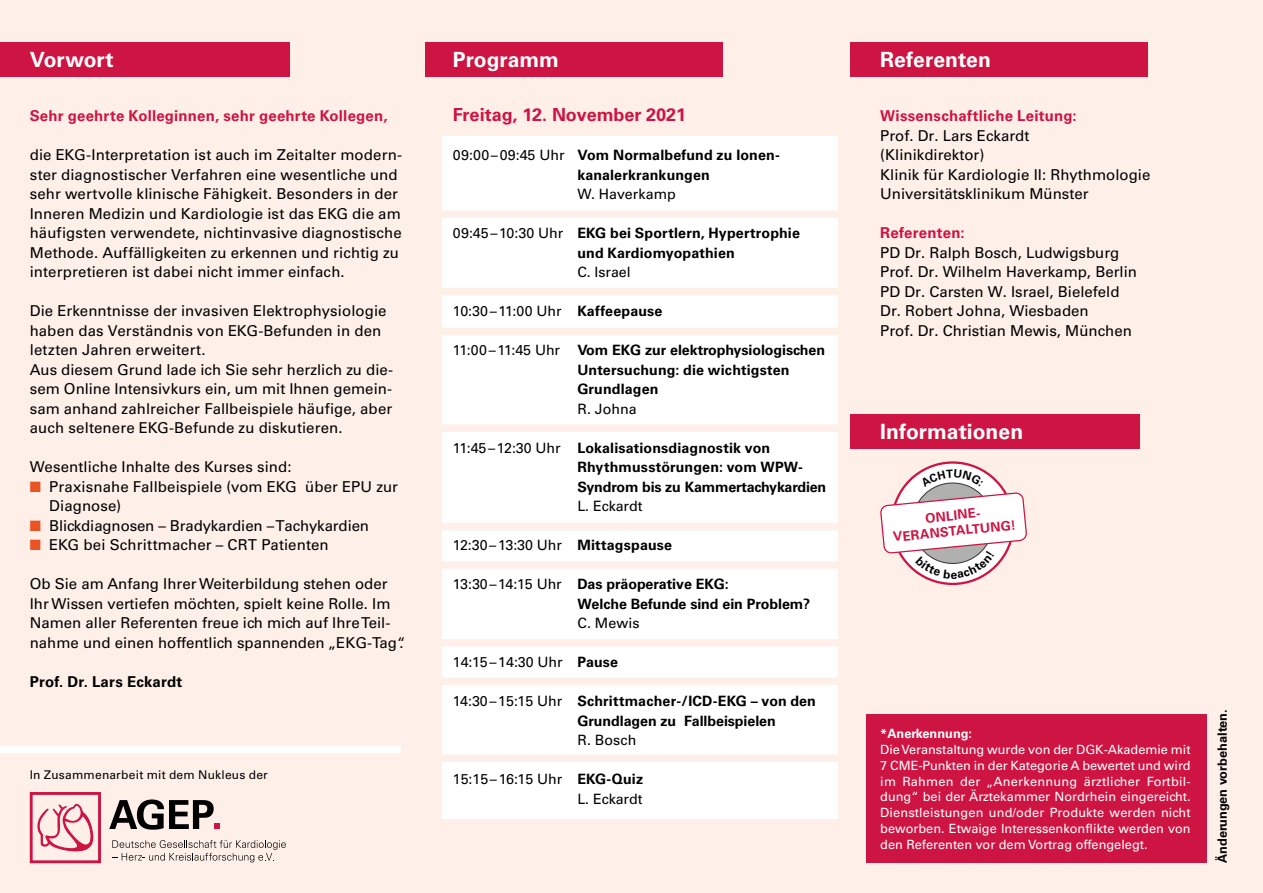
<style>
.page{position:relative;width:1263px;height:893px;background:#fef0e9}
.page>*{position:absolute;margin:0;border:0;box-sizing:border-box;transform-origin:0 0}
.t1{font:700 21px "Univers LT Std";color:#fff}
.t2{font:700 18px "Univers LT Std";letter-spacing:-.005em;color:#ce1442}
.t3{font:15px/19.5px "Univers LT Std";color:#000}
.t4{font:700 15px "Univers LT Std";letter-spacing:.015em;color:#ce1442}
.t5{font:700 15px "Univers LT Std";letter-spacing:.015em;color:#000}
.t6{font:700 14.25px/19.5px "Univers LT Std";letter-spacing:.005em;color:#000}
.t7{font:14.25px/19.5px "Univers LT Std";letter-spacing:-.005em;color:#000;text-align:right}
.t8{font:700 13.05px/15.8px "Univers LT Std";color:#ce1442;text-align:center}
.t9{font:12.75px/15.8px "Univers LT Std";color:#fff;text-align:justify}
.t10{font:700 12.75px "Univers LT Std";color:#000}
.t11{font:700 12.75px "Univers LT Std";color:#fff}
.t12{font:12px "Univers LT Std";letter-spacing:.015em;color:#000}
.s1{color:#ea5425}
.s2{font-weight:400}
.s3{font-weight:700}
</style>
<div class="page">
<div style="left:442px;top:136px;width:396px;height:683px;background:#fff"></div>
<div style="left:0;top:43px;width:289px;height:34px;background:#ce1442"></div>
<div style="left:425px;top:43px;width:298px;height:34px;background:#ce1442"></div>
<div style="left:425px;top:210px;width:425px;height:8px;background:#fef0e9"></div>
<div style="left:425px;top:288px;width:425px;height:7px;background:#fef0e9"></div>
<div style="left:425px;top:328px;width:425px;height:7px;background:#fef0e9"></div>
<div style="left:425px;top:424px;width:425px;height:8px;background:#fef0e9"></div>
<div style="left:425px;top:523px;width:425px;height:7px;background:#fef0e9"></div>
<div style="left:425px;top:561px;width:425px;height:8px;background:#fef0e9"></div>
<div style="left:425px;top:755px;width:425px;height:7px;background:#fef0e9"></div>
<div style="left:425px;top:678px;width:425px;height:7px;background:#fef0e9"></div>
<div style="left:425px;top:639px;width:425px;height:8px;background:#fef0e9"></div>
<div style="left:850px;top:415px;width:290px;height:34px;background:#ce1442"></div>
<div style="left:850px;top:43px;width:298px;height:34px;background:#ce1442"></div>
<div style="left:0;top:746px;width:401px;height:7px;background:#fff"></div>
<svg style="left:112px;top:840px;width:174px;height:22px"></svg>
<svg style="left:109px;top:799px;width:111px;height:31px"></svg>
<svg style="left:37px;top:804px;width:57px;height:48px"></svg>
<div style="left:30px;top:792px;width:71px;height:71px;border:3px solid #ce1442"></div>
<div style="left:866px;top:715px;width:340px;height:148px;background:#ce1442"></div>
<svg style="left:892px;top:462px;width:121px;height:122px"></svg>
<svg style="left:912px;top:483px;width:81px;height:80px"></svg>
<svg style="left:920px;top:469px;width:63px;height:18px"></svg>
<svg style="left:880px;top:493px;width:147px;height:86px"></svg>
<h1 class="t1" style="left:30px;top:47px;width:85px">Vorwort</h1>
<h1 class="t1" style="left:453px;top:47px;width:108px">Programm</h1>
<p class="t4" style="left:30px;top:107px;width:359px">Sehr geehrte Kolleginnen, sehr geehrte Kollegen,</p>
<p class="t3" style="left:30px;top:145px;width:374px">die EKG-Interpretation ist auch im Zeitalter modern&shy;ster diagnostischer Verfahren eine wesentliche und sehr wertvolle klinische Fähigkeit. Besonders in der Inneren Medizin und Kardiologie ist das EKG die am häufigsten verwendete, nichtinvasive diagnostische Methode. Auffälligkeiten zu erkennen und richtig zu interpretieren ist dabei nicht immer einfach.</p>
<p class="t3" style="left:30px;top:301px;width:365px">Die Erkenntnisse der invasiven Elektrophysiologie haben das Verständnis von EKG-Befunden in den letzten Jahren erweitert.<br>Aus diesem Grund lade ich Sie sehr herzlich zu die&shy;sem Online Intensivkurs ein, um mit Ihnen gemein&shy;sam anhand zahlreicher Fallbeispiele häufige, aber auch seltenere EKG-Befunde zu diskutieren.</p>
<p class="t3" style="left:30px;top:457px;width:263px">Wesentliche Inhalte des Kurses sind:</p>
<p class="t3" style="left:49px;top:477px;width:350px;text-indent:-19px"><span class="s1">■</span> Praxisnahe Fallbeispiele (vom EKG über EPU zur<br>Diagnose)</p>
<p class="t3" style="left:30px;top:516px;width:341px"><span class="s1">■</span> Blickdiagnosen – Bradykardien – Tachykardien</p>
<p class="t3" style="left:30px;top:535px;width:300px"><span class="s1">■</span> EKG bei Schrittmacher – CRT Patienten</p>
<p class="t3" style="left:30px;top:574px;width:377px">Ob Sie am Anfang Ihrer Weiterbildung stehen oder Ihr Wissen vertiefen möchten, spielt keine Rolle. Im Namen aller Referenten freue ich mich auf Ihre Teil&shy;nahme und einen hoffentlich spannenden „EKG-Tag“.</p>
<p class="t5" style="left:30px;top:673px;width:154px">Prof. Dr. Lars Eckardt</p>
<p class="t12" style="left:30px;top:768px;width:240px">In Zusammenarbeit mit dem Nukleus der</p>
<p class="t2" style="left:453px;top:105px;width:235px">Freitag, 12. November 2021</p>
<p class="t6" style="left:577px;top:146px;width:203px;text-indent:-125px"><span class="s2">09:00–09:45 Uhr</span> Vom Normalbefund zu Ionen&shy;kanalerkrankungen</p>
<p class="t7" style="left:577px;top:185px;width:100px">W. Haverkamp</p>
<p class="t6" style="left:577px;top:224px;width:224px;text-indent:-125px"><span class="s2">09:45–10:30 Uhr</span> EKG bei Sportlern, Hypertrophie und Kardiomyopathien</p>
<p class="t7" style="left:577px;top:263px;width:55px">C. Israel</p>
<p class="t7" style="left:453px;top:302px;width:211px">10:30–11:00 Uhr <span class="s3">Kaffeepause</span></p>
<p class="t6" style="left:577px;top:341px;width:249px;text-indent:-125px"><span class="s2">11:00–11:45 Uhr</span> Vom EKG zur elektrophysiologischen<br>Untersuchung: die wichtigsten<br>Grundlagen</p>
<p class="t7" style="left:577px;top:399px;width:61px">R. Johna</p>
<p class="t6" style="left:577px;top:438px;width:250px;text-indent:-125px"><span class="s2">11:45–12:30 Uhr</span> Lokalisationsdiagnostik von<br>Rhythmusstörungen: vom WPW-<br>Syndrom bis zu Kammertachykardien</p>
<p class="t7" style="left:577px;top:497px;width:67px">L. Eckardt</p>
<p class="t7" style="left:453px;top:536px;width:221px">12:30–13:30 Uhr <span class="s3">Mittagspause</span></p>
<p class="t6" style="left:577px;top:575px;width:234px;text-indent:-125px"><span class="s2">13:30–14:15 Uhr</span> Das präoperative EKG:<br>Welche Befunde sind ein Problem?</p>
<p class="t7" style="left:577px;top:614px;width:64px">C. Mewis</p>
<p class="t7" style="left:453px;top:653px;width:167px">14:15–14:30 Uhr <span class="s3">Pause</span></p>
<p class="t6" style="left:577px;top:692px;width:240px;text-indent:-125px"><span class="s2">14:30–15:15 Uhr</span> Schrittmacher-/ICD-EKG – von den<br>Grundlagen zu Fallbeispielen</p>
<p class="t7" style="left:577px;top:731px;width:61px">R. Bosch</p>
<p class="t7" style="left:453px;top:770px;width:192px">15:15–16:15 Uhr <span class="s3">EKG-Quiz<br></span>L. Eckardt</p>
<h1 class="t1" style="left:880px;top:47px;width:112px">Referenten</h1>
<p class="t4" style="left:880px;top:107px;width:198px">Wissenschaftliche Leitung:</p>
<p class="t3" style="left:880px;top:126px;width:272px">Prof. Dr. Lars Eckardt<br>(Klinikdirektor)<br>Klinik für Kardiologie II: Rhythmologie<br>Universitätsklinikum Münster</p>
<p class="t4" style="left:880px;top:224px;width:86px">Referenten:</p>
<p class="t3" style="left:880px;top:243px;width:258px">PD Dr. Ralph Bosch, Ludwigsburg Prof. Dr. Wilhelm Haverkamp, Berlin PD Dr. Carsten W. Israel, Bielefeld Dr. Robert Johna, Wiesbaden<br>Prof. Dr. Christian Mewis, München</p>
<h1 class="t1" style="left:880px;top:419px;width:144px">Informationen</h1>
<p class="t8" style="left:891px;top:513px;width:125px;rotate:-5deg">ONLINE-<br>VERANSTALTUNG!</p>
<p class="t11" style="left:880px;top:726px;width:93px">*Anerkennung:</p>
<p class="t9" style="left:880px;top:742px;width:312px">Die Veranstaltung wurde von der DGK-Akademie mit 7 CME-Punkten in der Kategorie A bewertet und wird im Rahmen der „Anerkennung ärztlicher Fortbil&shy;dung“ bei der Ärztekammer Nordrhein eingereicht.<br>Dienstleistungen und/oder Produkte werden nicht beworben. Etwaige Interessenkonflikte werden von den Referenten vor dem Vortrag offengelegt.</p>
<p class="t10" style="left:1215px;top:863px;width:155px;rotate:-90deg">Änderungen vorbehalten.</p>
</div>
